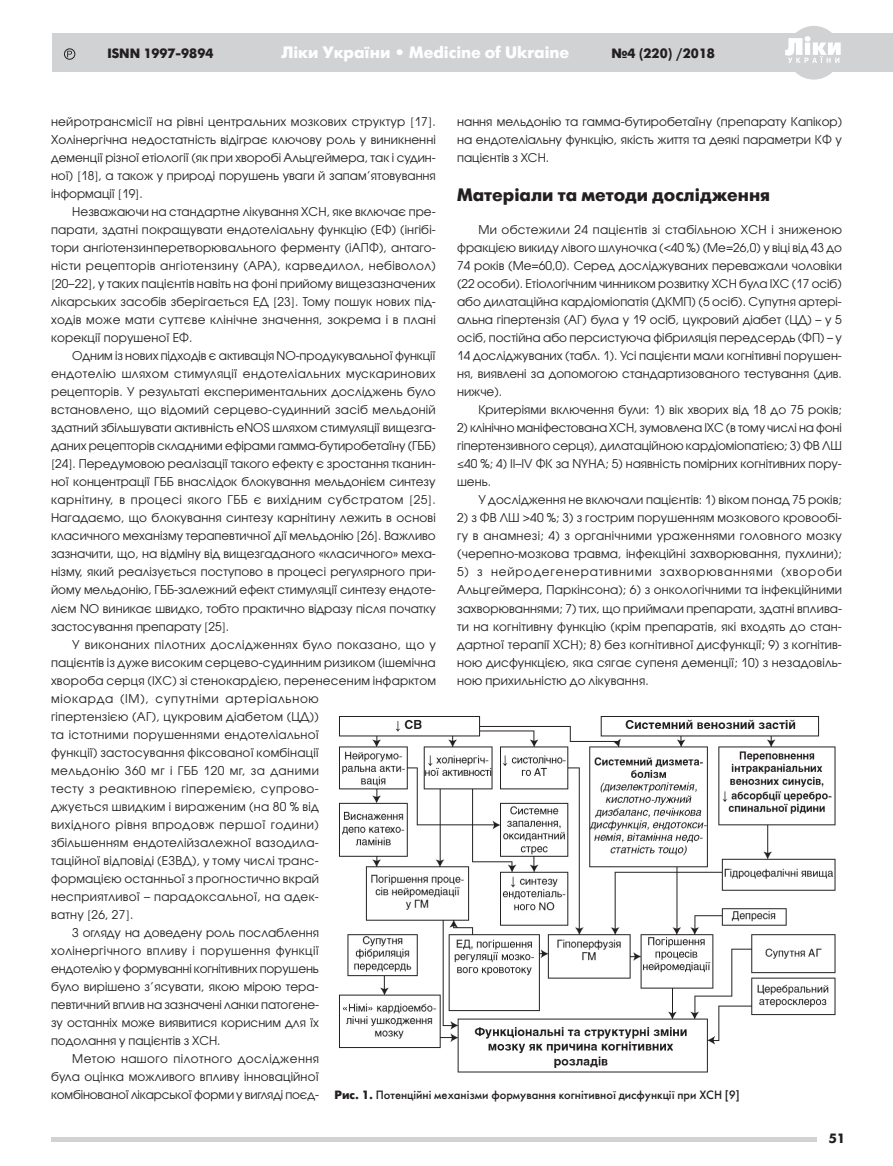
<style>
.page{position:relative;width:893px;height:1166px;background:#fff}
.page>*{position:absolute;margin:0;border:0;box-sizing:border-box;transform-origin:0 0}
.t1{font:700 18px "Futura Futuris C";color:#231f20}
.t2{font:700 16.5px "Futura Futuris C";color:#fff}
.t3{font:700 13.5px "Futura Futuris C";color:#231f20}
.t4{font:12px/18px "Avant Garde Gothic C";letter-spacing:.01em;color:#231f20;text-align:justify}
.t5{font:12px "Avant Garde Gothic C";letter-spacing:.03em;color:#231f20}
.t6{font:12px "Avant Garde Gothic C";letter-spacing:-.01em;color:#231f20}
.t7{font:12px "Avant Garde Gothic C";letter-spacing:.035em;color:#231f20}
.t8{font:12px "Futura Futuris C";color:#231f20}
.t9{font:12px "Avant Garde Gothic C";letter-spacing:.04em;color:#231f20}
.t10{font:12px "Avant Garde Gothic C";letter-spacing:.06em;color:#231f20}
.t11{font:12px "Avant Garde Gothic C";letter-spacing:.045em;color:#231f20}
.s1{font-family:"Minion Pro"}
.s2{font-family:"Myriad Pro"}
.s3{font-weight:700}
</style>
<div class="page">
<hr style="left:51px;top:1137px;width:765px;height:3px;background:#d1d2d4">
<div style="left:53px;top:34px;width:840px;height:38px;background:#d1d2d4"></div>
<div style="left:787px;top:26px;width:54px;height:54px;background:#d1d2d4;border-radius:50%"></div>
<svg style="left:785px;top:36px;width:56px;height:27px"></svg>
<div style="left:64px;top:49px;width:11px;height:10px;border:1px solid #231f20;border-radius:50%"></div>
<svg style="left:67px;top:51px;width:5px;height:6px"></svg>
<img style="left:339px;top:716px;width:497px;height:357px">
<p class="t3" style="left:107px;top:45px;width:108px">ISNN 1997-9894</p>
<h2 class="t2" style="left:281px;top:43px;width:289px">Ліки України • Medicine of Ukraine</h2>
<p class="t3" style="left:611px;top:45px;width:105px">№4 (220) /2018</p>
<p class="t4" style="left:51px;top:113px;width:386px">нейротрансмісії на рівні центральних мозкових структур <span class="s1">[</span>17<span class="s1">]</span>.<br>Холінергічна недостатність відіграє ключову роль у виникненні деменції різної етіології (як при хворобі Альцгеймера, так і судин&shy;ної) <span class="s1">[</span>18<span class="s1">]</span>, а також у природі порушень уваги й запам’ятовування інформації <span class="s1">[</span>19<span class="s1">]</span>.</p>
<p class="t4" style="left:51px;top:203px;width:386px;text-indent:21px">Незважаючи на стандартне лікування ХСН, яке включає пре&shy;парати, здатні покращувати ендотеліальну функцію (ЕФ) (інгібі&shy;тори ангіотензинперетворювального ферменту (іАПФ), антаго&shy;ністи рецепторів ангіотензину (АРА), карведилол, небіволол) <span class="s1">[</span>20–22<span class="s1">]</span>, у таких пацієнтів навіть на фоні прийому вищезазначених лікарських засобів зберігається ЕД <span class="s1">[</span>23<span class="s1">]</span>. Тому пошук нових під&shy;ходів може мати суттєве клінічне значення, зокрема і в плані корекції порушеної ЕФ.</p>
<p class="t4" style="left:51px;top:347px;width:386px;text-indent:21px">Одним із нових підходів є активація NO-продукувальної функції ендотелію шляхом стимуляції ендотеліальних мускаринових рецепторів. У результаті експериментальних досліджень було встановлено, що відомий серцево-судинний засіб мельдоній здатний збільшувати активність eNOS шляхом стимуляції вищезга&shy;даних рецепторів складними ефірами гамма-бутиробетаїну (ГББ) <span class="s1">[</span>24<span class="s1">]</span>. Передумовою реалізації такого ефекту є зростання тканин&shy;ної концентрації ГББ внаслідок блокування мельдонієм синтезу карнітину, в процесі якого ГББ є вихідним субстратом <span class="s1">[</span>25<span class="s1">]</span>.<br>Нагадаємо, що блокування синтезу карнітину лежить в основі класичного механізму терапевтичної дії мельдонію <span class="s1">[</span>26<span class="s1">]</span>. Важливо зазначити, що, на відміну від вищезгаданого «класичного» меха&shy;нізму, який реалізується поступово в процесі регулярного при&shy;йому мельдонію, ГББ-залежний ефект стимуляції синтезу ендоте&shy;лієм NO виникає швидко, тобто практично відразу після початку застосування препарату <span class="s1">[</span>25<span class="s1">]</span>.</p>
<p class="t5" style="left:72px;top:637px;width:365px">У виконаних пілотних дослідженнях було показано, що у</p>
<p class="t4" style="left:51px;top:653px;width:386px">пацієнтів із дуже високим серцево-судинним ризиком (ішемічна</p>
<p class="t4" style="left:51px;top:671px;width:387px">хвороба серця (ІХС) зі стенокардією, перенесеним інфарктом</p>
<p class="t10" style="left:51px;top:691px;width:269px">міокарда (ІМ), супутніми артеріальною</p>
<p class="t4" style="left:51px;top:707px;width:269px">гіпертензією (АГ), цукровим діабетом (ЦД))</p>
<p class="t4" style="left:51px;top:725px;width:270px">та істотними порушеннями ендотеліальної</p>
<p class="t4" style="left:51px;top:743px;width:270px">функції) застосування фіксованої комбінації</p>
<p class="t11" style="left:51px;top:763px;width:269px">мельдонію 360 мг і ГББ 120 мг, за даними</p>
<p class="t7" style="left:51px;top:781px;width:269px">тесту з реактивною гіперемією, супрово-</p>
<p class="t4" style="left:51px;top:797px;width:269px">джується швидким і вираженим (на 80 % від</p>
<p class="t9" style="left:51px;top:817px;width:270px">вихідного рівня впродовж першої години)</p>
<p class="t4" style="left:51px;top:833px;width:269px">збільшенням ендотелійзалежної вазодила-</p>
<p class="t4" style="left:51px;top:851px;width:269px">таційної відповіді (ЕЗВД), у тому числі транс-</p>
<p class="t4" style="left:51px;top:869px;width:269px">формацією останньої з прогностично вкрай</p>
<p class="t4" style="left:51px;top:887px;width:269px">несприятливої – парадоксальної, на адек-</p>
<p class="t4" style="left:51px;top:905px;width:84px">ватну <span class="s1">[</span>26, 27<span class="s1">]</span>.</p>
<p class="t4" style="left:72px;top:923px;width:248px">З огляду на доведену роль послаблення</p>
<p class="t5" style="left:51px;top:943px;width:269px">холінергічного впливу і порушення функції</p>
<p class="t6" style="left:51px;top:961px;width:269px">ендотелію у формуванні когнітивних порушень</p>
<p class="t4" style="left:51px;top:977px;width:269px">було вирішено з’ясувати, якою мірою тера-</p>
<p class="t4" style="left:51px;top:995px;width:270px">певтичний вплив на зазначені ланки патогене-</p>
<p class="t4" style="left:51px;top:1013px;width:269px">зу останніх може виявитися корисним для їх</p>
<p class="t4" style="left:51px;top:1031px;width:171px">подолання у пацієнтів з ХСН.</p>
<p class="t7" style="left:72px;top:1051px;width:248px">Метою нашого пілотного дослідження</p>
<p class="t4" style="left:51px;top:1067px;width:269px">була оцінка можливого впливу інноваційної</p>
<p class="t6" style="left:51px;top:1087px;width:270px">комбінованої лікарської форми у вигляді поєд-</p>
<p class="t4" style="left:457px;top:113px;width:387px">нання мельдонію та гамма-бутиробетаїну (препарату Капікор) на ендотеліальну функцію, якість життя та деякі параметри КФ у пацієнтів з ХСН.</p>
<h1 class="t1" style="left:457px;top:185px;width:315px">Матеріали та методи дослідження</h1>
<p class="t4" style="left:457px;top:221px;width:386px;text-indent:21px">Ми обстежили 24 пацієнтів зі стабільною ХСН і зниженою фракцією викиду лівого шлуночка (&lt;40 %) (Ме=26,0) у віці від 43 до 74 років (Ме=60,0). Серед досліджуваних переважали чоловіки (22 особи). Етіологічним чинником розвитку ХСН була ІХС (17 осіб) або дилатаційна кардіоміопатія (ДКМП) (5 осіб). Супутня артері&shy;альна гіпертензія (АГ) була у 19 осіб, цукровий діабет (ЦД) – у 5 осіб, постійна або персистуюча фібриляція передсердь (ФП) – у 14 досліджуваних (табл. 1). Усі пацієнти мали когнітивні порушен&shy;ня, виявлені за допомогою стандартизованого тестування (див. нижче).</p>
<p class="t4" style="left:478px;top:401px;width:365px">Критеріями включення були: 1) вік хворих від 18 до 75 років;</p>
<p class="t4" style="left:457px;top:419px;width:386px">2) клінічно маніфестована ХСН, зумовлена ІХС (в тому числі на фоні гіпертензивного серця), дилатаційною кардіоміопатією; 3) ФВ ЛШ <span class="s2">≤</span>40 %; 4) ІІ–ІV ФК за NYHA; 5) наявність помірних когнітивних пору&shy;шень.</p>
<p class="t4" style="left:478px;top:491px;width:365px">У дослідження не включали пацієнтів: 1) віком понад 75 років;</p>
<p class="t4" style="left:457px;top:509px;width:386px">2) з ФВ ЛШ &gt;40 %; 3) з гострим порушенням мозкового кровообі&shy;гу в анамнезі; 4) з органічними ураженнями головного мозку (черепно-мозкова травма, інфекційні захворювання, пухлини);</p>
<p class="t4" style="left:457px;top:563px;width:386px">5) з нейродегенеративними захворюваннями (хвороби Альцгеймера, Паркінсона); 6) з онкологічними та інфекційними захворюваннями; 7) тих, що приймали препарати, здатні вплива&shy;ти на когнітивну функцію (крім препаратів, які входять до стан&shy;дартної терапії ХСН); 8) без когнітивної дисфункції; 9) з когнітив&shy;ною дисфункцією, яка сягає супеня деменції; 10) з незадовіль&shy;ною прихильністю до лікування.</p>
<p class="t8" style="left:334px;top:1086px;width:407px"><span class="s3">Рис. 1.</span> Потенційні механізми формування когнітивної дисфункції при ХСН [9]</p>
<p class="t3" style="left:829px;top:1130px;width:18px">51</p>
</div>
